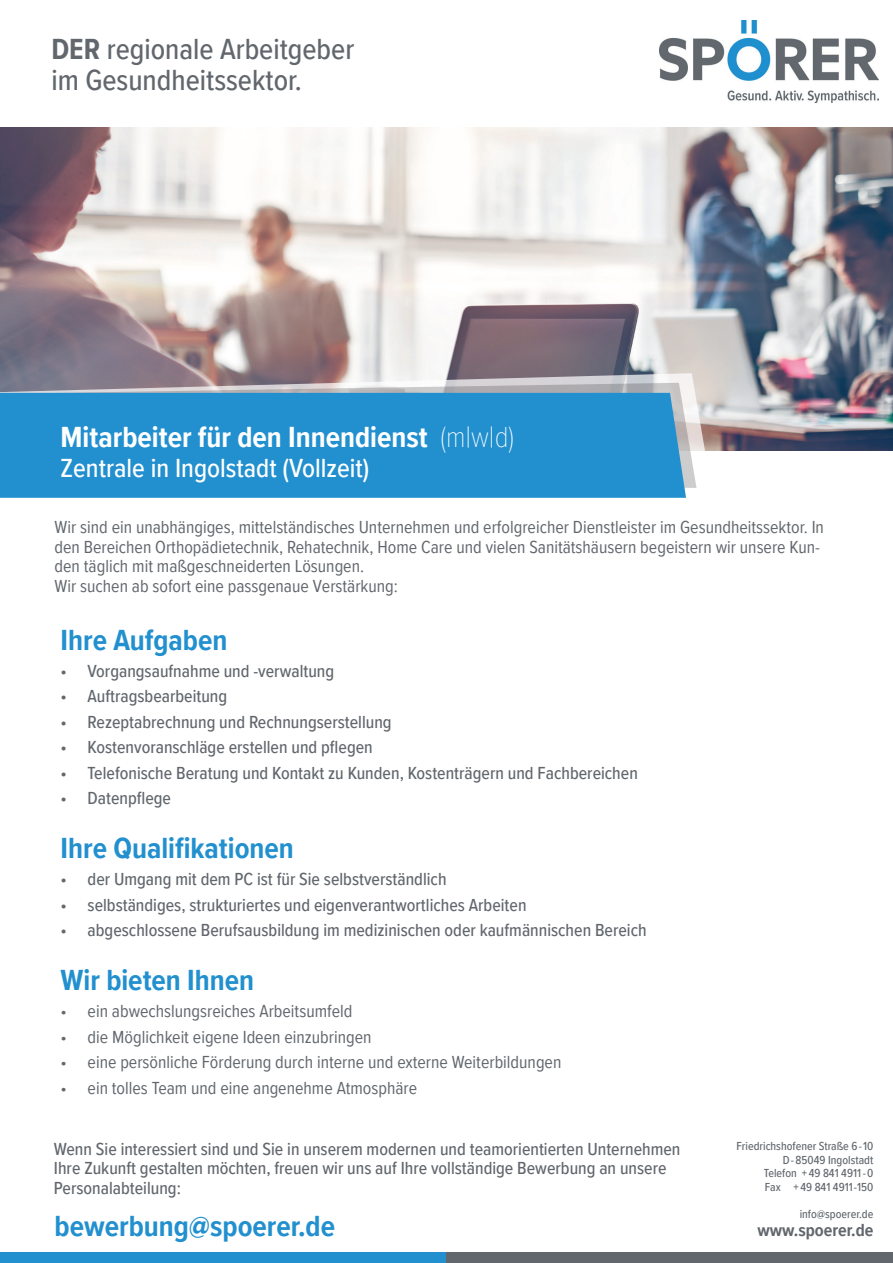
<style>
.page{position:relative;width:893px;height:1263px;background:#fff}
.page>*{position:absolute;margin:0;border:0;box-sizing:border-box;transform-origin:0 0}
.t1{font:700 30px "Proxima Nova Cond";color:#2290cf}
.t2{font:500 30px/31.5px "Proxima Nova Cond";color:#62676d}
.t3{font:700 30px "Proxima Nova Cond";color:#fff}
.t4{font:500 27px "Proxima Nova Cond";color:#fff}
.t5{font:500 18px/19.5px "Proxima Nova Cond";color:#62676d}
.t6{font:18px/19.5px "Proxima Nova Cond";color:#62676d}
.t7{font:700 18px "Proxima Nova Cond";color:#62676d}
.t8{font:500 12px/13.5px "Proxima Nova Cond";color:#62676d;text-align:right}
.s1{font-weight:700}
.s2{font-weight:100}
</style>
<div class="page">
<img style="left:0;top:128px;width:893px;height:323px">
<img style="left:660px;top:21px;width:218px;height:81px">
<svg style="left:0;top:373px;width:712px;height:115px"></svg>
<svg style="left:0;top:383px;width:696px;height:105px;background:#bbb9bd"></svg>
<div style="left:0;top:1252px;width:446px;height:11px;background:#2290cf"></div>
<div style="left:446px;top:1252px;width:447px;height:11px;background:#62676d"></div>
<div style="left:0;top:393px;width:686px;height:105px;background:#2290cf"></div>
<h1 class="t2" style="left:51px;top:32px;width:304px"><span class="s1">DER</span> regionale Arbeitgeber im Gesundheitssektor.</h1>
<h1 class="t3" style="left:61px;top:415px;width:455px">Mitarbeiter für den Innendienst <span class="s2">(m|w|d)</span></h1>
<h2 class="t4" style="left:61px;top:448px;width:310px">Zentrale in Ingolstadt (Vollzeit)</h2>
<p class="t6" style="left:55px;top:517px;width:771px">Wir sind ein unabhängiges, mittelständisches Unternehmen und erfolgreicher Dienstleister im Gesundheitssektor. In den Bereichen Orthopädietechnik, Rehatechnik, Home Care und vielen Sanitätshäusern begeistern wir unsere Kun&shy;den täglich mit maßgeschneiderten Lösungen.<br>Wir suchen ab sofort eine passgenaue Verstärkung:</p>
<h1 class="t1" style="left:61px;top:617px;width:168px">Ihre Aufgaben</h1>
<p class="t5" style="left:61px;top:660px;width:275px">• Vorgangsaufnahme und -verwaltung</p>
<p class="t5" style="left:61px;top:686px;width:168px">• Auftragsbearbeitung</p>
<p class="t5" style="left:61px;top:711px;width:333px">• Rezeptabrechnung und Rechnungserstellung</p>
<p class="t5" style="left:61px;top:737px;width:314px">• Kostenvoranschläge erstellen und pflegen</p>
<p class="t5" style="left:61px;top:762px;width:579px">• Telefonische Beratung und Kontakt zu Kunden, Kostenträgern und Fachbereichen</p>
<p class="t5" style="left:61px;top:788px;width:112px">• Datenpflege</p>
<h1 class="t1" style="left:61px;top:826px;width:235px">Ihre Qualifikationen</h1>
<p class="t5" style="left:61px;top:869px;width:387px">• der Umgang mit dem PC ist für Sie selbstverständlich</p>
<p class="t5" style="left:61px;top:894px;width:467px">• selbständiges, strukturiertes und eigenverantwortliches Arbeiten</p>
<p class="t5" style="left:61px;top:920px;width:588px">• abgeschlossene Berufsausbildung im medizinischen oder kaufmännischen Bereich</p>
<h1 class="t1" style="left:61px;top:958px;width:195px">Wir bieten Ihnen</h1>
<p class="t6" style="left:61px;top:1000px;width:293px">• ein abwechslungsreiches Arbeitsumfeld</p>
<p class="t6" style="left:61px;top:1026px;width:312px">• die Möglichkeit eigene Ideen einzubringen</p>
<p class="t6" style="left:61px;top:1051px;width:502px">• eine persönliche Förderung durch interne und externe Weiterbildungen</p>
<p class="t6" style="left:61px;top:1077px;width:358px">• ein tolles Team und eine angenehme Atmosphäre</p>
<p class="t5" style="left:54px;top:1138px;width:628px">Wenn Sie interessiert sind und Sie in unserem modernen und teamorientierten Unternehmen<br>Ihre Zukunft gestalten möchten, freuen wir uns auf Ihre vollständige Bewerbung an unsere<br>Personalabteilung:</p>
<h1 class="t1" style="left:55px;top:1203px;width:282px">bewerbung@spoerer.de</h1>
<p class="t8" style="left:736px;top:1139px;width:138px">Friedrichshofener Straße 6 -10<br>D - 85049 Ingolstadt<br>Telefon + 49 841 4911 -0<br>Fax + 49 841 4911-150</p>
<p class="t8" style="left:800px;top:1206px;width:75px">info@spoerer.de</p>
<p class="t7" style="left:757px;top:1216px;width:117px">www.spoerer.de</p>
</div>
